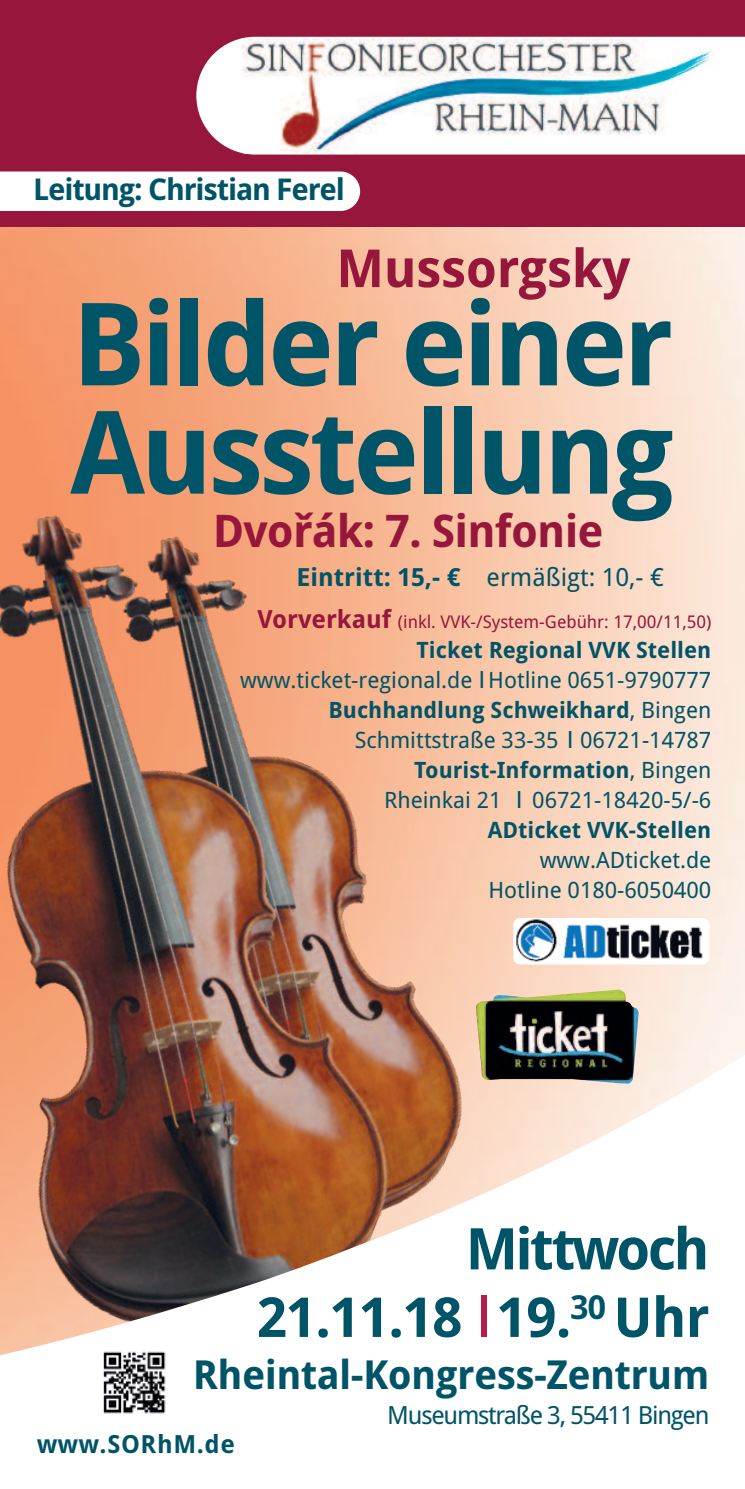
<style>
.page{position:relative;width:745px;height:1489px;background:#fff}
.page>*{position:absolute;margin:0;border:0;box-sizing:border-box;transform-origin:0 0}
.t1{font:700 115px/108.2px "Droid Sans";letter-spacing:-.04em;color:#005468}
.t2{font:700 57.5px "Droid Sans";letter-spacing:-.05em;color:#005468}
.t3{font:700 55px "Droid Sans";letter-spacing:-.02em;color:#005468}
.t4{font:700 52.5px "Droid Sans";letter-spacing:-.01em;color:#97173c}
.t5{font:700 45px "Droid Sans";letter-spacing:-.02em;color:#97173c}
.t6{font:700 40px "Droid Sans";letter-spacing:-.015em;color:#005468}
.t7{font:700 30px "Droid Sans";letter-spacing:-.04em;color:#005468}
.t8{font:700 25px "Droid Sans";letter-spacing:.01em;color:#005468}
.t9{font:25px "Droid Sans";letter-spacing:-.05em;color:#005468}
.t10{font:22.5px/30px "Droid Sans";color:#005468;text-align:right}
.t11{font:17.5px "Droid Sans";color:#97173c}
.s1{font-weight:400}
.s2{font-weight:700;font-size:25px}
.s3{font-weight:700}
.s4{font-family:"Futura";font-weight:500;font-stretch:condensed}
.s5{font-family:"Futura";font-weight:500;font-stretch:condensed;color:#b61c4b}
</style>
<div class="page">
<img style="left:0;top:227px;width:744px;height:964px">
<div style="left:0;top:0;width:744px;height:227px;background:#97173c"></div>
<svg style="left:196px;top:37px;width:548px;height:117px;fill:#fff"></svg>
<img style="left:242px;top:38px;width:477px;height:116px">
<div style="left:0;top:171px;width:360px;height:40px;background:#fff"></div>
<img style="left:0;top:463px;width:490px;height:893px">
<img style="left:100px;top:1347px;width:68px;height:67px">
<img style="left:475px;top:989px;width:163px;height:94px">
<div style="left:513px;top:918px;width:196px;height:46px;background:#fff;border-radius:7px"></div>
<img style="left:514px;top:918px;width:189px;height:46px">
<h3 class="t7" style="left:33px;top:172px;width:313px">Leitung: Christian Ferel</h3>
<h3 class="t4" style="left:336px;top:238px;width:295px">Mussorgsky</h3>
<h1 class="t1" style="left:70px;top:291px;width:605px">Bilder einer<br>Ausstellung</h1>
<h3 class="t5" style="left:213px;top:505px;width:392px">Dvořák: 7. Sinfonie</h3>
<p class="t8" style="left:296px;top:562px;width:368px">Eintritt: 15,- € <span class="s1">ermäßigt: 10,- €</span></p>
<p class="t11" style="left:257px;top:611px;width:455px"><span class="s2">Vorverkauf</span> (inkl. VVK-/System-Gebühr: 17,00/11,50)</p>
<p class="t10" style="left:240px;top:635px;width:472px"><span class="s3">Ticket Regional VVK Stellen </span>www.ticket-regional.de <span class="s4">I</span> Hotline 0651-9790777<br><span class="s3">Buchhandlung Schweikhard</span>, Bingen Schmittstraße 33-35 <span class="s4">I</span> 06721-14787<br><span class="s3">Tourist-Information</span>, Bingen<br>Rheinkai 21 <span class="s4">I</span> 06721-18420-5/-6<br><span class="s3">ADticket VVK-Stellen</span></p>
<p class="t10" style="left:488px;top:845px;width:224px">www.ADticket.de<br>Hotline 0180-6050400</p>
<h2 class="t2" style="left:465px;top:1215px;width:245px">Mittwoch</h2>
<h3 class="t3" style="left:256px;top:1285px;width:454px">21.11.18 <span class="s5">I</span>19.<sup>30</sup> Uhr</h3>
<h3 class="t6" style="left:193px;top:1352px;width:518px">Rheintal-Kongress-Zentrum</h3>
<p class="t9" style="left:387px;top:1400px;width:323px">Museumstraße 3, 55411 Bingen</p>
<p class="t8" style="left:37px;top:1429px;width:199px">www.SORhM.de</p>
</div>
